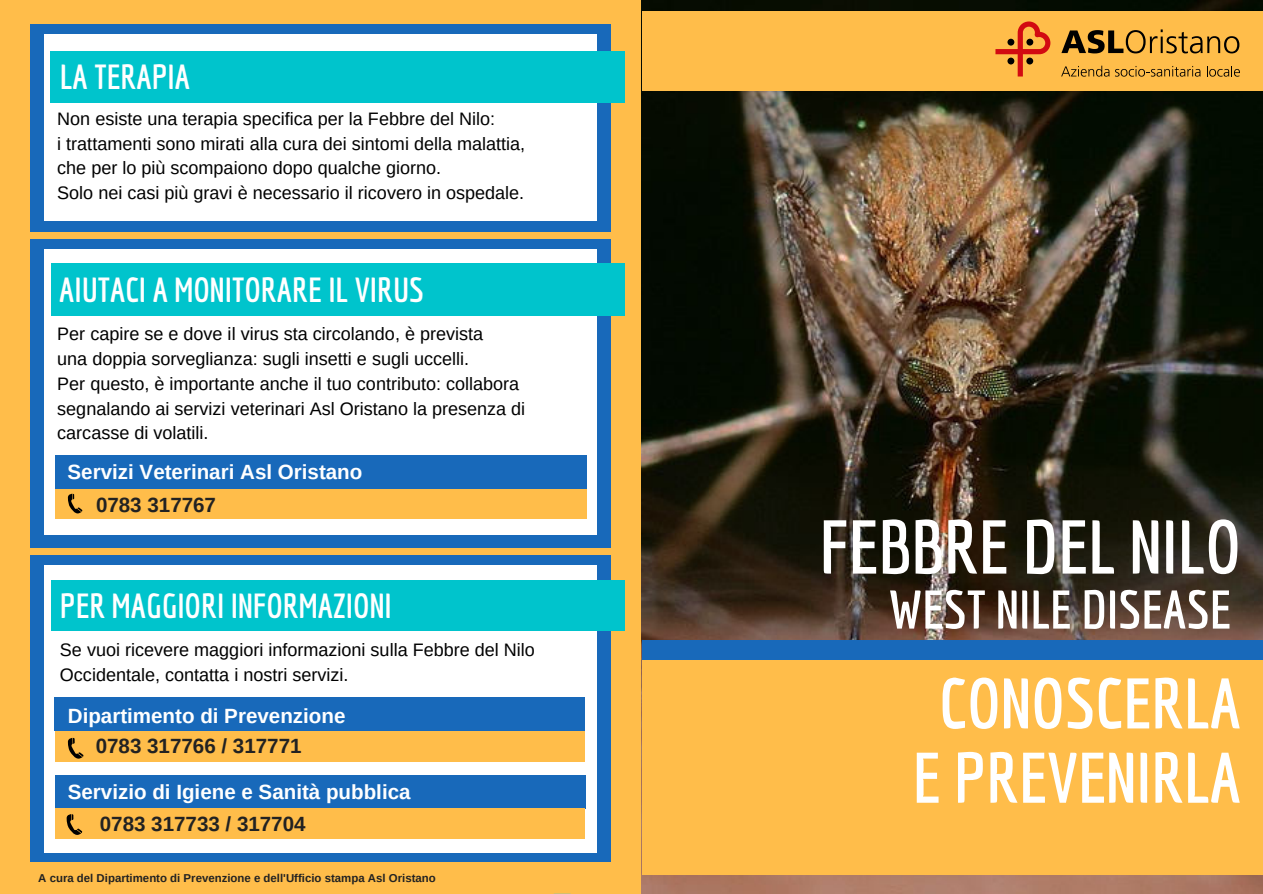
<style>
.page{position:relative;width:1263px;height:894px;background:#fff}
.page>*{position:absolute;margin:0;border:0;box-sizing:border-box;transform-origin:0 0}
.t1{font:700 73.95px "Economica";color:#fff}
.t2{font:700 69.45px/74.2px "Economica";color:#fff;text-align:center}
.t3{font:700 52.95px "Economica";color:#fff}
.t4{font:700 33.9px "Economica";color:#fff}
.t5{font:700 20.55px "Arimo";color:#fff}
.t6{font:700 20.55px "Arimo";color:#222}
.t7{font:18px/24.8px "Arimo";color:#000}
.t8{font:700 11.4px "Arimo";color:#222}
</style>
<div class="page">
<div style="left:0;top:0;width:642px;height:893px;background:#ffbd4a"></div>
<img style="left:642px;top:0;width:621px;height:893px">
<div style="left:30px;top:239px;width:581px;height:308px;background:#1869ba"></div>
<div style="left:44px;top:249px;width:552px;height:286px;background:#fff"></div>
<div style="left:642px;top:11px;width:621px;height:80px;background:#ffbd4a"></div>
<div style="left:642px;top:640px;width:621px;height:234px;background:#ffbd4a"></div>
<div style="left:642px;top:640px;width:621px;height:19px;background:#1869ba"></div>
<svg style="left:995px;top:21px;width:55px;height:55px"></svg>
<svg style="left:1061px;top:66px;width:48px;height:11px"></svg>
<svg style="left:1115px;top:66px;width:85px;height:11px"></svg>
<svg style="left:1207px;top:66px;width:33px;height:11px"></svg>
<svg style="left:1061px;top:29px;width:178px;height:24px"></svg>
<div style="left:55px;top:488px;width:532px;height:30px;background:#ffbd4a"></div>
<div style="left:30px;top:25px;width:581px;height:207px;background:#1869ba"></div>
<div style="left:44px;top:34px;width:552px;height:187px;background:#fff"></div>
<div style="left:55px;top:455px;width:532px;height:34px;background:#1869ba"></div>
<div style="left:51px;top:263px;width:574px;height:53px;background:#00c4cc"></div>
<div style="left:50px;top:51px;width:575px;height:52px;background:#00c4cc"></div>
<svg style="left:68px;top:493px;width:14px;height:20px"></svg>
<div style="left:30px;top:555px;width:581px;height:305px;background:#1869ba"></div>
<div style="left:45px;top:565px;width:552px;height:286px;background:#fff"></div>
<div style="left:51px;top:579px;width:574px;height:51px;background:#00c4cc"></div>
<div style="left:55px;top:697px;width:530px;height:34px;background:#1869ba"></div>
<div style="left:55px;top:731px;width:529px;height:30px;background:#ffbd4a"></div>
<svg style="left:68px;top:737px;width:16px;height:22px"></svg>
<div style="left:55px;top:774px;width:531px;height:34px;background:#1869ba"></div>
<div style="left:55px;top:807px;width:530px;height:31px;background:#ffbd4a"></div>
<svg style="left:67px;top:814px;width:15px;height:21px"></svg>
<h3 class="t4" style="left:60px;top:57px;width:132px">LA TERAPIA</h3>
<p class="t7" style="left:57px;top:106px;width:469px">Non esiste una terapia specifica per la Febbre del Nilo:<br>i trattamenti sono mirati alla cura dei sintomi della malattia, che per lo più scompaiono dopo qualche giorno.<br>Solo nei casi più gravi è necessario il ricovero in ospedale.</p>
<h3 class="t4" style="left:59px;top:270px;width:366px">AIUTACI A MONITORARE IL VIRUS</h3>
<p class="t7" style="left:57px;top:322px;width:470px">Per capire se e dove il virus sta circolando, è prevista<br>una doppia sorveglianza: sugli insetti e sugli uccelli.<br>Per questo, è importante anche il tuo contributo: collabora segnalando ai servizi veterinari Asl Oristano la presenza di carcasse di volatili.</p>
<p class="t5" style="left:68px;top:457px;width:296px">Servizi Veterinari Asl Oristano</p>
<p class="t6" style="left:96px;top:490px;width:122px">0783 317767</p>
<h3 class="t4" style="left:60px;top:586px;width:333px">PER MAGGIORI INFORMAZIONI</h3>
<p class="t7" style="left:60px;top:637px;width:477px">Se vuoi ricevere maggiori informazioni sulla Febbre del Nilo<br>Occidentale, contatta i nostri servizi.</p>
<p class="t5" style="left:68px;top:701px;width:279px">Dipartimento di Prevenzione</p>
<p class="t6" style="left:96px;top:732px;width:207px">0783 317766 / 317771</p>
<p class="t5" style="left:68px;top:777px;width:344px">Servizio di Igiene e Sanità pubblica</p>
<p class="t6" style="left:100px;top:809px;width:207px">0783 317733 / 317704</p>
<p class="t8" style="left:38px;top:869px;width:399px">A cura del Dipartimento di Prevenzione e dell'Ufficio stampa Asl Oristano</p>
<h1 class="t1" style="left:819px;top:504px;width:423px">FEBBRE DEL NILO</h1>
<h3 class="t3" style="left:888px;top:578px;width:344px">WEST NILE DISEASE</h3>
<h2 class="t2" style="left:913px;top:665px;width:330px">CONOSCERLA<br>E PREVENIRLA</h2>
</div>
